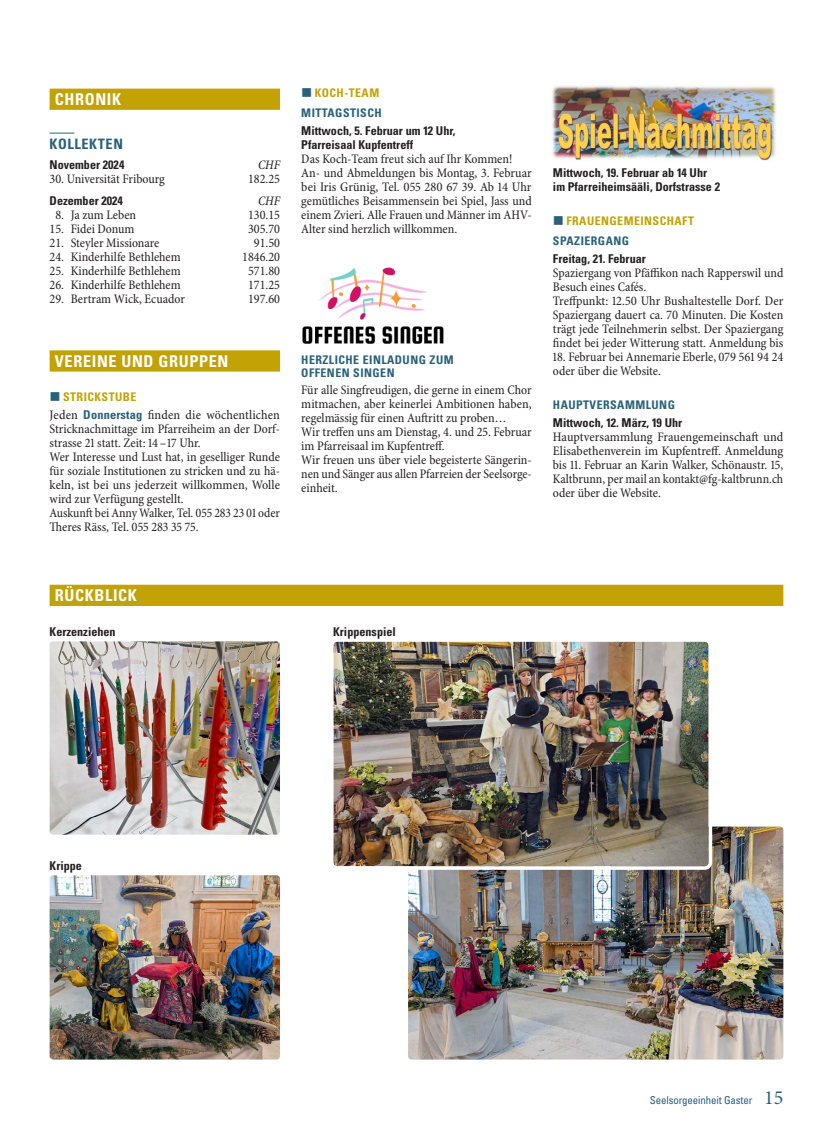
<style>
.page{position:relative;width:833px;height:1134px;background:#fff}
.page>*{position:absolute;margin:0;border:0;box-sizing:border-box;transform-origin:0 0}
.t1{font:700 condensed 16.25px "Univers LT Std";letter-spacing:.04em;color:#fff}
.t2{font:700 condensed 14.38px "Univers LT Std";letter-spacing:.04em;color:#296179}
.t3{font:condensed 13.12px/14px "Minion Pro";color:#231f20}
.t4{font:italic condensed 13.12px "Minion Pro";color:#231f20}
.t5{font:700 condensed 12.12px/14px "Univers LT Std";color:#231f20}
.t6{font:700 condensed 11.88px/13.1px "Univers LT Std";letter-spacing:.04em;color:#296179}
.t7{font:700 condensed 11.88px "Univers LT Std";letter-spacing:.04em;color:#c2a205}
.t8{font:condensed 10.88px "Univers LT Std";letter-spacing:-.01em;color:#296179}
.s1{font-family:"Univers LT Std";font-weight:700;font-size:12.12px;color:#296179}
.s2{font-family:"Minion Pro";font-stretch:normal;font-size:20px}
</style>
<div class="page">
<img style="left:408px;top:827px;width:375px;height:232px">
<div style="left:50px;top:89px;width:230px;height:21px;background:#c2a205"></div>
<svg style="left:50px;top:133px;width:24px;height:1px"></svg>
<div style="left:50px;top:350px;width:230px;height:22px;background:#c2a205"></div>
<img style="left:302px;top:267px;width:142px;height:77px">
<img style="left:50px;top:641px;width:230px;height:194px">
<img style="left:50px;top:875px;width:230px;height:184px">
<img style="left:335px;top:643px;width:372px;height:222px">
<div style="left:330px;top:638px;width:382px;height:232px;border:4px solid #fff;border-radius:6px"></div>
<div style="left:50px;top:585px;width:733px;height:21px;background:#c2a205"></div>
<img style="left:552px;top:85px;width:225px;height:76px">
<p class="t1" style="left:55px;top:89px;width:68px">CHRONIK</p>
<p class="t2" style="left:50px;top:135px;width:75px">KOLLEKTEN</p>
<p class="t5" style="left:50px;top:158px;width:76px">November 2024</p>
<p class="t4" style="left:258px;top:157px;width:23px">CHF</p>
<p class="t3" style="left:50px;top:173px;width:117px">30. Universität Fribourg</p>
<p class="t3" style="left:248px;top:173px;width:33px">182.25</p>
<p class="t5" style="left:50px;top:193px;width:75px">Dezember 2024</p>
<p class="t4" style="left:258px;top:193px;width:23px">CHF</p>
<p class="t3" style="left:55px;top:208px;width:82px">8. Ja zum Leben</p>
<p class="t3" style="left:248px;top:208px;width:33px">130.15</p>
<p class="t3" style="left:50px;top:222px;width:86px">15. Fidei Donum</p>
<p class="t3" style="left:248px;top:222px;width:33px">305.70</p>
<p class="t3" style="left:50px;top:236px;width:111px">21. Steyler Missionare</p>
<p class="t3" style="left:254px;top:236px;width:28px">91.50</p>
<p class="t3" style="left:50px;top:250px;width:133px">24. Kinderhilfe Bethlehem</p>
<p class="t3" style="left:242px;top:250px;width:39px">1846.20</p>
<p class="t3" style="left:50px;top:264px;width:133px">25. Kinderhilfe Bethlehem</p>
<p class="t3" style="left:248px;top:264px;width:33px">571.80</p>
<p class="t3" style="left:50px;top:278px;width:133px">26. Kinderhilfe Bethlehem</p>
<p class="t3" style="left:248px;top:278px;width:33px">171.25</p>
<p class="t3" style="left:50px;top:292px;width:137px">29. Bertram Wick, Ecuador</p>
<p class="t3" style="left:248px;top:292px;width:33px">197.60</p>
<p class="t1" style="left:55px;top:351px;width:175px">VEREINE UND GRUPPEN</p>
<p class="t7" style="left:63px;top:389px;width:75px">STRICKSTUBE</p>
<p class="t3" style="left:50px;top:408px;width:232px">Jeden <span class="s1">Donnerstag</span> finden die wöchentlichen Stricknachmittage im Pfarreiheim an der Dorf&shy;strasse 21 statt. Zeit: 14–17 Uhr.<br>Wer Interesse und Lust hat, in geselliger Runde für soziale Institutionen zu stricken und zu hä&shy;keln, ist bei uns jederzeit willkommen, Wolle wird zur Verfügung gestellt.<br>Auskunft bei Anny Walker, Tel. 055 283 23 01 oder Theres Räss, Tel. 055 283 35 75.</p>
<p class="t7" style="left:315px;top:86px;width:66px">KOCH-TEAM</p>
<p class="t6" style="left:301px;top:107px;width:82px">MITTAGSTISCH</p>
<p class="t5" style="left:301px;top:124px;width:156px">Mittwoch, 5. Februar um 12 Uhr,<br>Pfarreisaal Kupfentreff</p>
<p class="t3" style="left:301px;top:152px;width:232px">Das Koch-Team freut sich auf Ihr Kommen!<br>An- und Abmeldungen bis Montag, 3. Februar bei Iris Grünig, Tel. 055 280 67 39. Ab 14 Uhr gemütliches Beisammensein bei Spiel, Jass und einem Zvieri. Alle Frauen und Männer im AHV-Alter sind herzlich willkommen.</p>
<p class="t6" style="left:301px;top:353px;width:154px">HERZLICHE EINLADUNG ZUM<br>OFFENEN SINGEN</p>
<p class="t3" style="left:301px;top:384px;width:232px">Für alle Singfreudigen, die gerne in einem Chor mitmachen, aber keinerlei Ambitionen haben, regelmässig für einen Auftritt zu proben…<br>Wir treffen uns am Dienstag, 4. und 25. Februar im Pfarreisaal im Kupfentreff.<br>Wir freuen uns über viele begeisterte Sängerin&shy;nen und Sänger aus allen Pfarreien der Seelsorge&shy;einheit.</p>
<p class="t5" style="left:553px;top:166px;width:169px">Mittwoch, 19. Februar ab 14 Uhr im Pfarreiheimsääli, Dorfstrasse 2</p>
<p class="t7" style="left:566px;top:214px;width:129px">FRAUENGEMEINSCHAFT</p>
<p class="t6" style="left:553px;top:235px;width:78px">SPAZIERGANG</p>
<p class="t5" style="left:553px;top:252px;width:94px">Freitag, 21. Februar</p>
<p class="t3" style="left:553px;top:266px;width:232px">Spaziergang von Pfäffikon nach Rapperswil und Besuch eines Cafés.<br>Treffpunkt: 12.50 Uhr Bushaltestelle Dorf. Der Spaziergang dauert ca. 70 Minuten. Die Kosten trägt jede Teilnehmerin selbst. Der Spaziergang findet bei jeder Witterung statt. Anmeldung bis</p>
<p class="t3" style="left:553px;top:350px;width:232px">18. Februar bei Annemarie Eberle, 079 561 94 24 oder über die Website.</p>
<p class="t6" style="left:553px;top:398px;width:123px">HAUPTVERSAMMLUNG</p>
<p class="t5" style="left:553px;top:415px;width:131px">Mittwoch, 12. März, 19 Uhr</p>
<p class="t3" style="left:553px;top:430px;width:232px;text-align:justify">Hauptversammlung Frauengemeinschaft und Elisabethenverein im Kupfentreff. Anmeldung bis 11. Februar an Karin Walker, Schönaustr. 15, Kaltbrunn, per mail an kontakt@fg-kaltbrunn.ch oder über die Website.</p>
<p class="t1" style="left:55px;top:585px;width:83px">RÜCKBLICK</p>
<p class="t5" style="left:50px;top:625px;width:68px">Kerzenziehen</p>
<p class="t5" style="left:333px;top:625px;width:64px">Krippenspiel</p>
<p class="t5" style="left:50px;top:858px;width:34px">Krippe</p>
<p class="t8" style="left:650px;top:1094px;width:135px">Seelsorgeeinheit Gaster <span class="s2">15</span></p>
</div>
